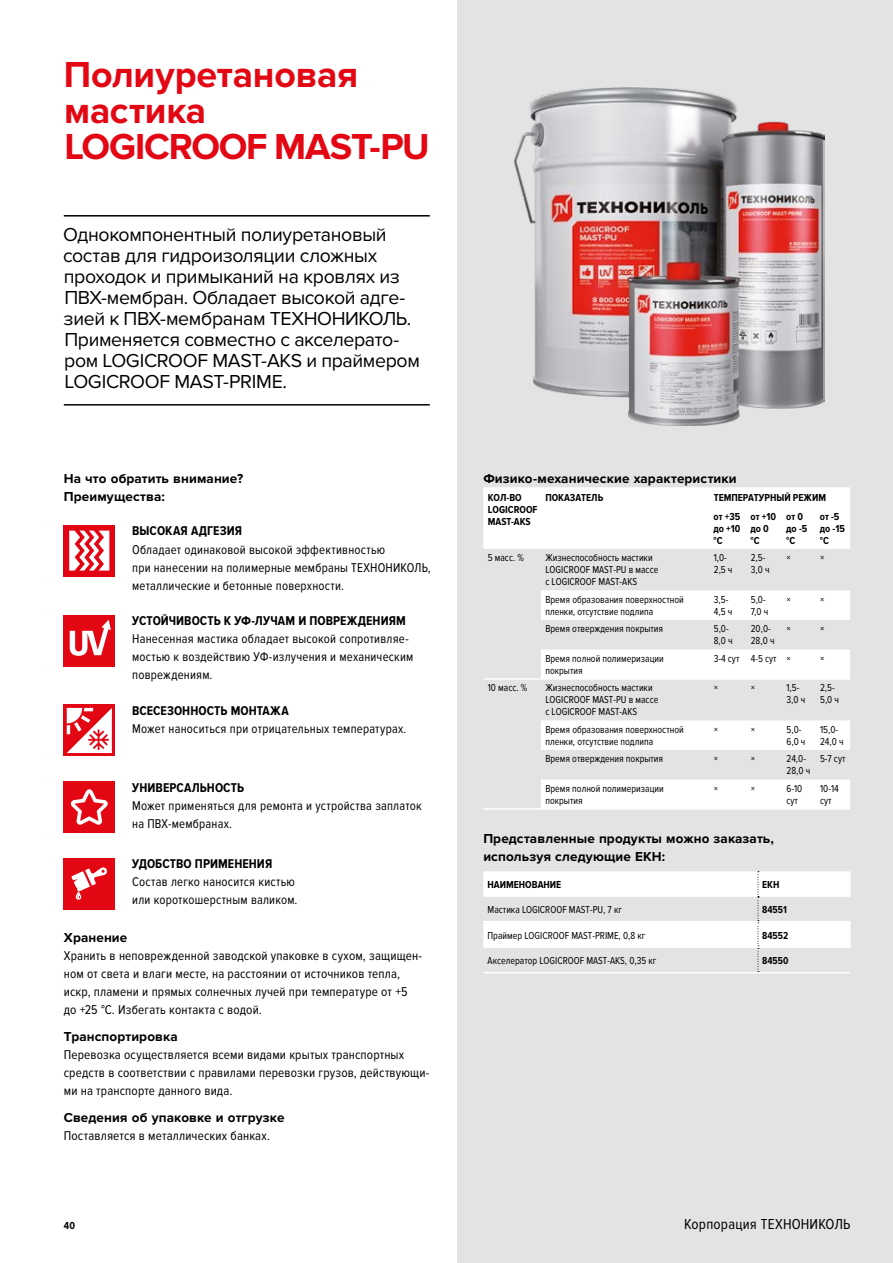
<style>
.page{position:relative;width:893px;height:1263px;background:#fff}
.page>*{position:absolute;margin:0;border:0;box-sizing:border-box;transform-origin:0 0}
.t1{font:700 37.5px/36px "Proxima Nova";letter-spacing:-.015em;color:#e30613}
.t2{font:19.5px/21px "Proxima Nova";letter-spacing:-.02em;color:#000}
.t3{font:15px "Proxima Nova Cond";letter-spacing:.01em;color:#000}
.t4{font:700 13.5px/18px "Proxima Nova";letter-spacing:.01em;color:#000}
.t5{font:13.2px/18px "Proxima Nova Cond";letter-spacing:.015em;color:#000}
.t6{font:700 13.2px "Proxima Nova Cond";letter-spacing:.005em;color:#000}
.t7{font:10.5px/12px "Proxima Nova Cond";color:#000;scale:.95 1}
.t8{font:700 10.5px/12px "Proxima Nova Cond";color:#000}
.t9{font:700 10.5px "Proxima Nova Cond";color:#000;scale:.95 1}
</style>
<div class="page">
<div style="left:457px;top:0;width:436px;height:1263px;background:#e3e3e3"></div>
<hr style="left:64px;top:215px;width:366px;height:2px;background:#000">
<hr style="left:64px;top:404px;width:366px;height:2px;background:#000">
<div style="left:64px;top:525px;width:51px;height:51px;background:#e30413"></div>
<svg style="left:69px;top:531px;width:40px;height:40px"></svg>
<div style="left:64px;top:615px;width:51px;height:51px;background:#e30613"></div>
<svg style="left:70px;top:620px;width:41px;height:36px"></svg>
<svg style="left:64px;top:705px;width:51px;height:51px"></svg>
<svg style="left:67px;top:708px;width:45px;height:45px"></svg>
<div style="left:64px;top:781px;width:51px;height:51px;background:#e30613"></div>
<svg style="left:71px;top:789px;width:37px;height:36px"></svg>
<div style="left:64px;top:858px;width:51px;height:51px;background:#e30613"></div>
<svg style="left:71px;top:867px;width:36px;height:33px"></svg>
<svg style="left:483px;top:487px;width:367px;height:321px"></svg>
<svg style="left:540px;top:487px;width:1px;height:19px"></svg>
<svg style="left:709px;top:487px;width:1px;height:19px"></svg>
<hr style="left:540px;top:506px;width:1px;height:43px;background:#fff">
<hr style="left:709px;top:506px;width:1px;height:43px;background:#fff">
<hr style="left:746px;top:506px;width:1px;height:43px;background:#fff">
<hr style="left:782px;top:506px;width:1px;height:43px;background:#fff">
<hr style="left:815px;top:506px;width:1px;height:43px;background:#fff">
<hr style="left:541px;top:506px;width:168px;height:1px;background:#fff">
<hr style="left:709px;top:506px;width:37px;height:1px;background:#fff">
<hr style="left:746px;top:506px;width:36px;height:1px;background:#fff">
<hr style="left:782px;top:506px;width:34px;height:1px;background:#fff">
<hr style="left:816px;top:506px;width:34px;height:1px;background:#fff">
<hr style="left:483px;top:678px;width:58px;height:2px;background:#fff">
<hr style="left:483px;top:808px;width:58px;height:2px;background:#fff">
<hr style="left:541px;top:678px;width:168px;height:2px;background:#fff">
<hr style="left:709px;top:678px;width:37px;height:2px;background:#fff">
<hr style="left:746px;top:678px;width:36px;height:2px;background:#fff">
<hr style="left:782px;top:678px;width:34px;height:2px;background:#fff">
<hr style="left:816px;top:678px;width:34px;height:2px;background:#fff">
<hr style="left:541px;top:808px;width:168px;height:2px;background:#fff">
<hr style="left:709px;top:808px;width:37px;height:2px;background:#fff">
<hr style="left:746px;top:808px;width:36px;height:2px;background:#fff">
<hr style="left:782px;top:808px;width:34px;height:2px;background:#fff">
<hr style="left:816px;top:808px;width:34px;height:2px;background:#fff">
<hr style="left:483px;top:972px;width:275px;height:1px;background:#fff">
<hr style="left:758px;top:972px;width:92px;height:1px;background:#fff">
<svg style="left:483px;top:871px;width:367px;height:101px"></svg>
<img style="left:514px;top:88px;width:310px;height:337px">
<h1 class="t1" style="left:64px;top:57px;width:367px">Полиуретановая мастика<br>LOGICROOF MAST-PU</h1>
<p class="t2" style="left:63px;top:224px;width:358px">Однокомпонентный полиуретановый состав для гидроизоляции сложных проходок и примыканий на кровлях из ПВХ-мембран. Обладает высокой адге&shy;зией к ПВХ-мембранам ТЕХНОНИКОЛЬ.<br>Применяется совместно с акселерато&shy;ром LOGICROOF MAST-AKS и праймером LOGICROOF MAST-PRIME.</p>
<p class="t4" style="left:64px;top:470px;width:181px">На что обратить внимание?<br>Преимущества:</p>
<p class="t6" style="left:132px;top:524px;width:111px">ВЫСОКАЯ АДГЕЗИЯ</p>
<p class="t5" style="left:132px;top:540px;width:300px">Обладает одинаковой высокой эффективностью<br>при нанесении на полимерные мембраны ТЕХНОНИКОЛЬ, металлические и бетонные поверхности.</p>
<p class="t6" style="left:132px;top:614px;width:275px">УСТОЙЧИВОСТЬ К УФ-ЛУЧАМ И ПОВРЕЖДЕНИЯМ</p>
<p class="t5" style="left:132px;top:630px;width:283px">Нанесенная мастика обладает высокой сопротивляе&shy;мостью к воздействию УФ-излучения и механическим повреждениям.</p>
<p class="t6" style="left:132px;top:704px;width:158px">ВСЕСЕЗОННОСТЬ МОНТАЖА</p>
<p class="t5" style="left:132px;top:720px;width:276px">Может наноситься при отрицательных температурах.</p>
<p class="t6" style="left:132px;top:780px;width:113px">УНИВЕРСАЛЬНОСТЬ</p>
<p class="t5" style="left:132px;top:797px;width:291px">Может применяться для ремонта и устройства заплаток на ПВХ-мембранах.</p>
<p class="t6" style="left:132px;top:857px;width:142px">УДОБСТВО ПРИМЕНЕНИЯ</p>
<p class="t5" style="left:132px;top:873px;width:167px">Состав легко наносится кистью или короткошерстным валиком.</p>
<p class="t4" style="left:64px;top:929px;width:65px">Хранение</p>
<p class="t5" style="left:64px;top:947px;width:360px">Хранить в неповрежденной заводской упаковке в сухом, защищен&shy;ном от света и влаги месте, на расстоянии от источников тепла, искр, пламени и прямых солнечных лучей при температуре от +5 до +25 °С. Избегать контакта с водой.</p>
<p class="t4" style="left:64px;top:1028px;width:115px">Транспортировка</p>
<p class="t5" style="left:64px;top:1046px;width:367px">Перевозка осуществляется всеми видами крытых транспортных средств в соответствии с правилами перевозки грузов, действующи&shy;ми на транспорте данного вида.</p>
<p class="t4" style="left:64px;top:1109px;width:222px">Сведения об упаковке и отгрузке</p>
<p class="t5" style="left:64px;top:1127px;width:208px">Поставляется в металлических банках.</p>
<p class="t8" style="left:64px;top:1220px;width:13px">40</p>
<p class="t4" style="left:483px;top:470px;width:255px">Физико-механические характеристики</p>
<p class="t8" style="left:488px;top:492px;width:51px">КОЛ-ВО<br>LOGICROOF<br>МASТ-АКS</p>
<p class="t8" style="left:545px;top:492px;width:59px">ПОКАЗАТЕЛЬ</p>
<p class="t8" style="left:713px;top:488px;width:114px;line-height:18.8px">ТЕМПЕРАТУРНЫЙ РЕЖИМ от +35</p>
<p class="t8" style="left:713px;top:522px;width:29px">до +10 °С</p>
<p class="t8" style="left:750px;top:510px;width:27px">от +10 до 0 °С</p>
<p class="t8" style="left:786px;top:510px;width:23px">от 0 до -5 °С</p>
<p class="t8" style="left:820px;top:510px;width:27px">от -5 до -15 °С</p>
<p class="t7" style="left:488px;top:552px;width:40px">5 масс. %</p>
<p class="t7" style="left:545px;top:552px;width:120px">Жизнеспособность мастики<br>LOGICROOF MAST-PU в массе с LOGICROOF МASТ-АКS</p>
<p class="t7" style="left:714px;top:552px;width:21px">1,0-<br>2,5 ч</p>
<p class="t7" style="left:751px;top:552px;width:21px">2,5-<br>3,0 ч</p>
<p class="t7" style="left:786px;top:552px;width:6px">×</p>
<p class="t7" style="left:820px;top:552px;width:6px">×</p>
<p class="t7" style="left:545px;top:593px;width:147px">Время образования поверхностной пленки, отсутствие подлипа</p>
<p class="t7" style="left:714px;top:593px;width:21px">3,5-<br>4,5 ч</p>
<p class="t7" style="left:751px;top:593px;width:20px">5,0-<br>7,0 ч</p>
<p class="t7" style="left:786px;top:593px;width:6px">×</p>
<p class="t7" style="left:820px;top:593px;width:6px">×</p>
<p class="t7" style="left:545px;top:623px;width:126px">Время отверждения покрытия</p>
<p class="t7" style="left:714px;top:623px;width:21px">5,0-<br>8,0 ч</p>
<p class="t7" style="left:751px;top:623px;width:27px">20,0-<br>28,0 ч</p>
<p class="t7" style="left:786px;top:623px;width:6px">×</p>
<p class="t7" style="left:820px;top:623px;width:6px">×</p>
<p class="t7" style="left:545px;top:652px;width:126px">Время полной полимеризации покрытия</p>
<p class="t7" style="left:714px;top:652px;width:83px">3-4 сут 4-5 сут ×</p>
<p class="t7" style="left:820px;top:652px;width:6px">×</p>
<p class="t7" style="left:488px;top:682px;width:43px">10 масс. %</p>
<p class="t7" style="left:545px;top:682px;width:120px">Жизнеспособность мастики<br>LOGICROOF MAST-PU в массе с LOGICROOF МASТ-АКS</p>
<p class="t7" style="left:714px;top:682px;width:6px">×</p>
<p class="t7" style="left:751px;top:682px;width:6px">×</p>
<p class="t7" style="left:786px;top:682px;width:21px">1,5-<br>3,0 ч</p>
<p class="t7" style="left:820px;top:682px;width:21px">2,5-<br>5,0 ч</p>
<p class="t7" style="left:545px;top:723px;width:147px">Время образования поверхностной пленки, отсутствие подлипа</p>
<p class="t7" style="left:714px;top:723px;width:6px">×</p>
<p class="t7" style="left:751px;top:723px;width:6px">×</p>
<p class="t7" style="left:786px;top:723px;width:21px">5,0-<br>6,0 ч</p>
<p class="t7" style="left:820px;top:723px;width:26px">15,0-<br>24,0 ч</p>
<p class="t7" style="left:545px;top:753px;width:126px">Время отверждения покрытия</p>
<p class="t7" style="left:714px;top:753px;width:6px">×</p>
<p class="t7" style="left:751px;top:753px;width:6px">×</p>
<p class="t7" style="left:786px;top:753px;width:27px">24,0-<br>28,0 ч</p>
<p class="t7" style="left:820px;top:753px;width:28px">5-7 сут</p>
<p class="t7" style="left:545px;top:782px;width:126px">Время полной полимеризации покрытия</p>
<p class="t7" style="left:714px;top:782px;width:6px">×</p>
<p class="t7" style="left:751px;top:782px;width:6px">×</p>
<p class="t7" style="left:786px;top:782px;width:18px">6-10 сут</p>
<p class="t7" style="left:820px;top:782px;width:21px">10-14 сут</p>
<p class="t4" style="left:483px;top:830px;width:292px">Представленные продукты можно заказать, используя следующие ЕКН:</p>
<p class="t8" style="left:488px;top:879px;width:75px">НАИМЕНОВАНИЕ</p>
<p class="t8" style="left:762px;top:879px;width:19px">ЕКН</p>
<p class="t7" style="left:488px;top:904px;width:143px">Мастика LOGICROOF MAST-PU, 7 кг</p>
<p class="t9" style="left:762px;top:904px;width:27px">84551</p>
<p class="t7" style="left:488px;top:929px;width:168px">Праймер LOGICROOF MAST-PRIME, 0,8 кг</p>
<p class="t9" style="left:762px;top:929px;width:29px">84552</p>
<p class="t7" style="left:488px;top:955px;width:179px">Акселератор LOGICROOF MAST-AKS, 0,35 кг</p>
<p class="t9" style="left:762px;top:955px;width:29px">84550</p>
<p class="t3" style="left:684px;top:1215px;width:168px">Корпорация ТЕХНОНИКОЛЬ</p>
</div>
